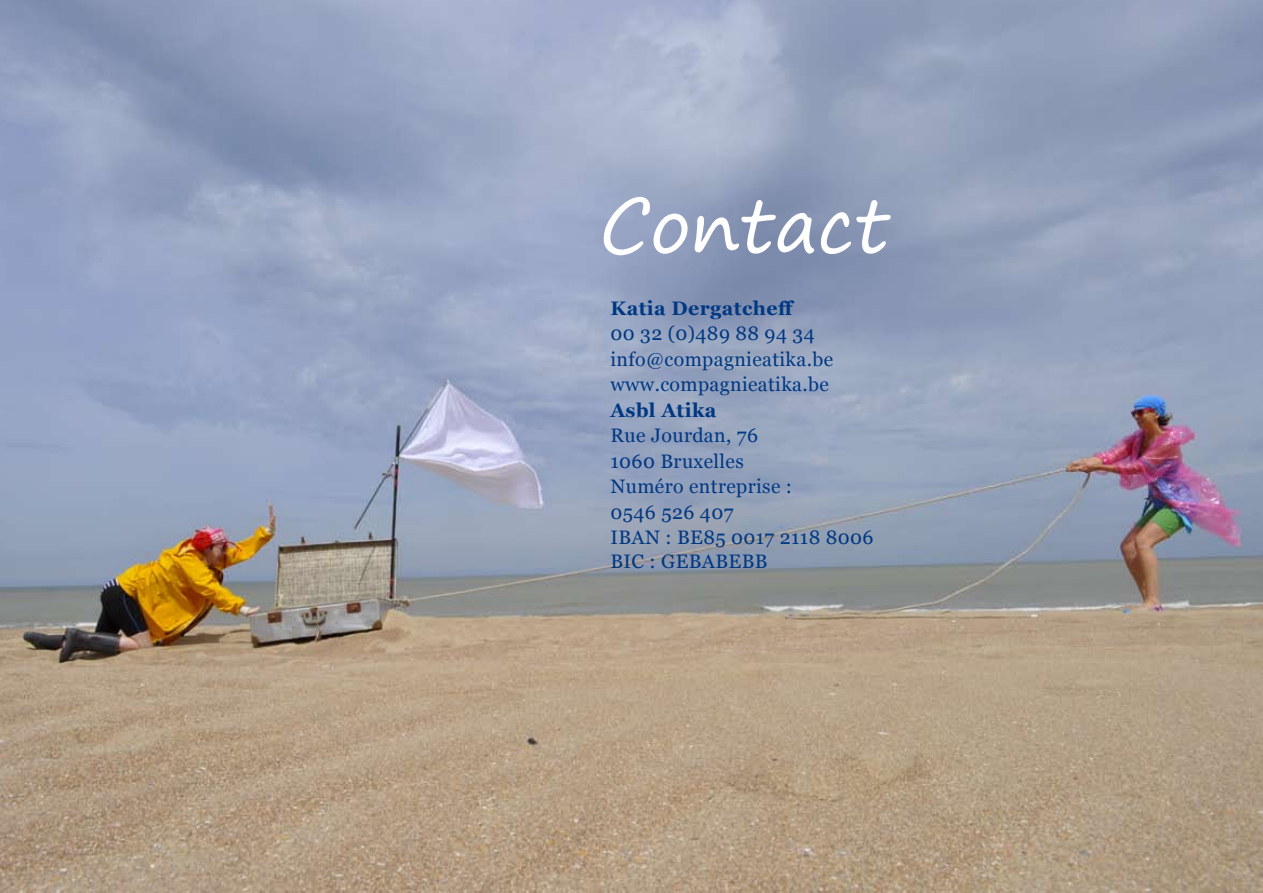
<style>
.page{position:relative;width:1263px;height:893px;background:#fff}
.page>*{position:absolute;margin:0;border:0;box-sizing:border-box;transform-origin:0 0}
.t1{font:73.5px "Segoe Print";color:#fff}
.t2{font:19.5px/25.2px "Georgia";letter-spacing:.02em;color:#003882}
.t3{font:700 19.5px "Georgia";letter-spacing:.02em;color:#003882}
</style>
<div class="page">
<img style="left:0;top:0;width:1263px;height:893px">
<h1 class="t1" style="left:600px;top:160px;width:291px">Contact</h1>
<p class="t3" style="left:610px;top:295px;width:185px">Katia Dergatcheff</p>
<p class="t2" style="left:610px;top:321px;width:224px">00 32 (0)489 88 94 34 info@compagnieatika.be www.compagnieatika.be</p>
<p class="t3" style="left:610px;top:397px;width:107px">Asbl Atika</p>
<p class="t2" style="left:610px;top:423px;width:265px">Rue Jourdan, 76<br>1060 Bruxelles<br>Numéro entreprise :<br>0546 526 407<br>IBAN : BE85 0017 2118 8006<br>BIC : GEBABEBB</p>
</div>
